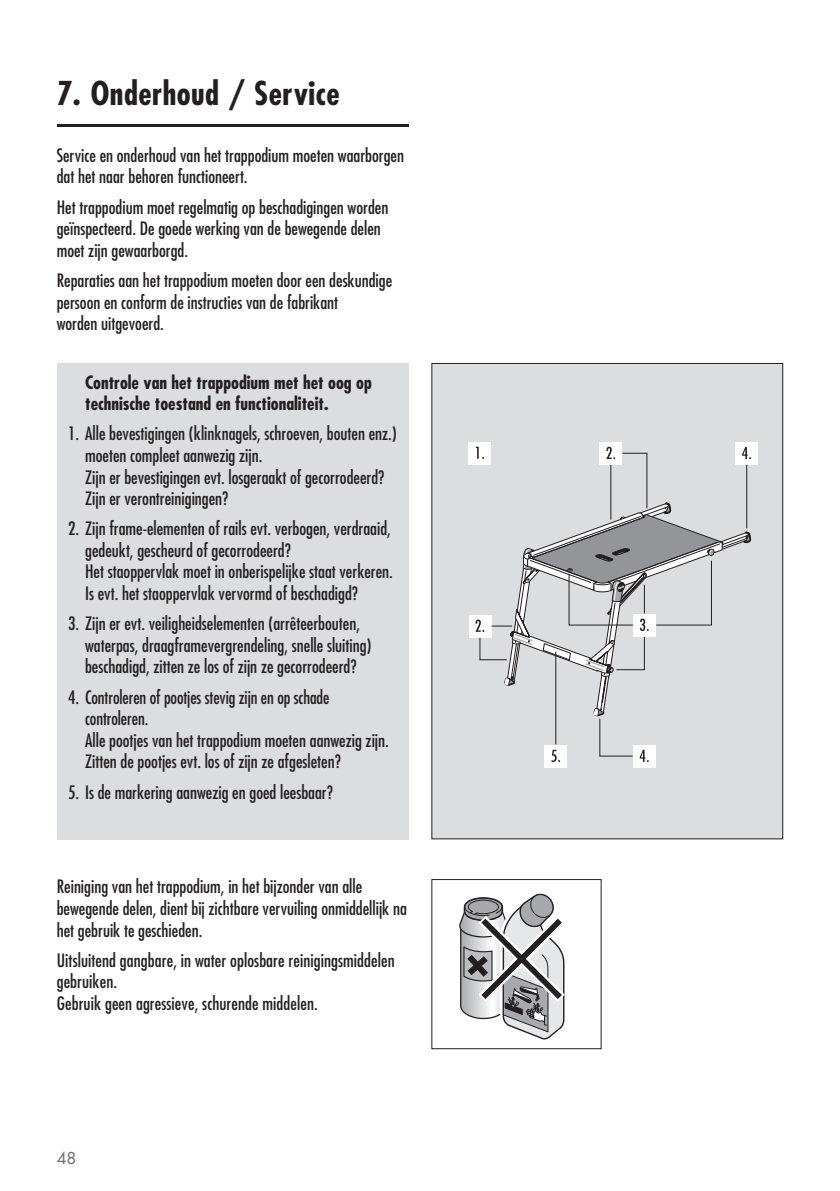
<style>
.page{position:relative;width:840px;height:1191px;background:#fff}
.page>*{position:absolute;margin:0;border:0;box-sizing:border-box;transform-origin:0 0}
.t1{font:700 condensed 32px "Futura";letter-spacing:.015em;color:#231f20}
.t2{font:condensed 18px/21.6px "Futura";color:#231f20}
.t3{font:700 condensed 18px/21.6px "Futura";color:#231f20}
.t4{font:16px "Futura";color:#6c6d70}
</style>
<div class="page">
<div style="left:57px;top:363px;width:351px;height:476px;background:#dcdddf"></div>
<svg style="left:459px;top:893px;width:106px;height:146px"></svg>
<div style="left:431px;top:879px;width:170px;height:170px;border:1px solid #231f20"></div>
<hr style="left:57px;top:124px;width:351px;height:2px;background:#231f20">
<div style="left:431px;top:363px;width:351px;height:476px;background:#dcdddf"></div>
<div style="left:468px;top:615px;width:23px;height:22px;background:#fff"></div>
<div style="left:599px;top:442px;width:23px;height:22px;background:#fff"></div>
<div style="left:544px;top:745px;width:23px;height:22px;background:#fff"></div>
<div style="left:735px;top:442px;width:22px;height:22px;background:#fff"></div>
<div style="left:632px;top:745px;width:23px;height:22px;background:#fff"></div>
<div style="left:468px;top:442px;width:23px;height:22px;background:#fff"></div>
<svg style="left:475px;top:447px;width:275px;height:315px"></svg>
<h1 class="t1" style="left:57px;top:72px;width:284px">7. Onderhoud / Service</h1>
<p class="t2" style="left:57px;top:144px;width:348px">Service en onderhoud van het trappodium moeten waarborgen dat het naar behoren functioneert.</p>
<p class="t2" style="left:57px;top:196px;width:333px">Het trappodium moet regelmatig op beschadigingen worden geïnspecteerd. De goede werking van de bewegende delen moet zijn gewaarborgd.</p>
<p class="t2" style="left:57px;top:269px;width:337px">Reparaties aan het trappodium moeten door een deskundige persoon en conform de instructies van de fabrikant<br>worden uitgevoerd.</p>
<p class="t3" style="left:85px;top:371px;width:288px">Controle van het trappodium met het oog op technische toestand en functionaliteit.</p>
<p class="t2" style="left:85px;top:423px;width:313px;text-indent:-17px">1. Alle bevestigingen (klinknagels, schroeven, bouten enz.) moeten compleet aanwezig zijn.<br>Zijn er bevestigingen evt. losgeraakt of gecorrodeerd?<br>Zijn er verontreinigingen?</p>
<p class="t2" style="left:85px;top:518px;width:309px;text-indent:-17px">2. Zijn frame-elementen of rails evt. verbogen, verdraaid, gedeukt, gescheurd of gecorrodeerd?<br>Het staoppervlak moet in onberispelijke staat verkeren.<br>Is evt. het staoppervlak vervormd of beschadigd?</p>
<p class="t2" style="left:85px;top:612px;width:288px;text-indent:-17px">3. Zijn er evt. veiligheidselementen (arrêteerbouten, waterpas, draagframevergrendeling, snelle sluiting) beschadigd, zitten ze los of zijn ze gecorrodeerd?</p>
<p class="t2" style="left:85px;top:686px;width:305px;text-indent:-17px">4. Controleren of pootjes stevig zijn en op schade controleren.<br>Alle pootjes van het trappodium moeten aanwezig zijn.<br>Zitten de pootjes evt. los of zijn ze afgesleten?</p>
<p class="t2" style="left:68px;top:781px;width:266px">5. Is de markering aanwezig en goed leesbaar?</p>
<p class="t2" style="left:57px;top:876px;width:351px">Reiniging van het trappodium, in het bijzonder van alle bewegende delen, dient bij zichtbare vervuiling onmiddellijk na het gebruik te geschieden.</p>
<p class="t2" style="left:57px;top:949px;width:339px">Uitsluitend gangbare, in water oplosbare reinigingsmiddelen gebruiken.<br>Gebruik geen agressieve, schurende middelen.</p>
<p class="t4" style="left:57px;top:1146px;width:21px">48</p>
</div>
